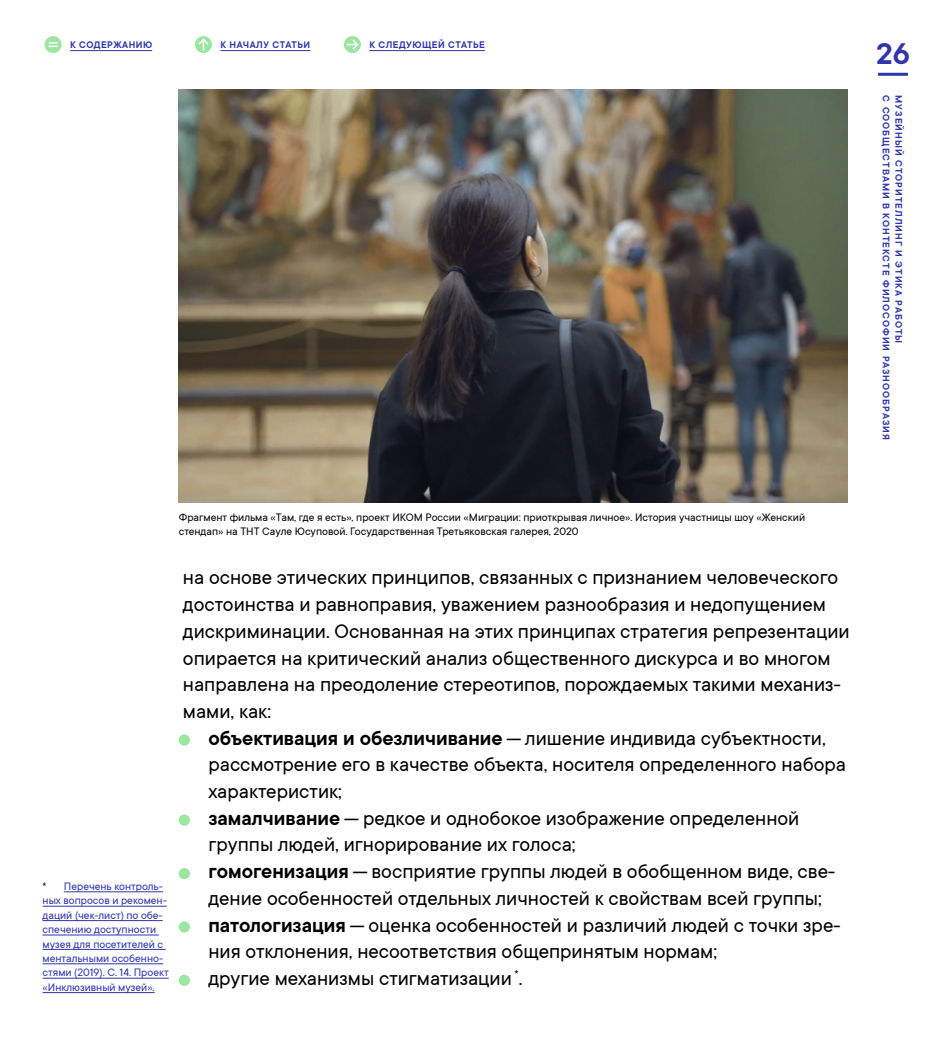
<style>
.page{position:relative;width:936px;height:1063px;background:#fff}
.page>*{position:absolute;margin:0;border:0;box-sizing:border-box;transform-origin:0 0}
.t1{font:600 33px "TT Commons";color:#2e35ad}
.t2{font:21.9px/26.7px "TT Commons";color:#000}
.t3{font:12px/14.4px "TT Commons";color:#000}
.t4{font:12px/14.4px "TT Commons";color:#2e35ad}
.t5{font:600 10.5px "TT Commons";letter-spacing:.09em;color:#2e35ad}
.t6{font:600 10.5px "TT Commons";letter-spacing:.05em;color:#2e35ad}
.s1{color:#000}
.s2{font-weight:600}
</style>
<div class="page">
<hr style="left:877px;top:73px;width:30px;height:3px;background:#2e35ad">
<hr style="left:70px;top:50px;width:82px;height:1px;background:#2e35ad">
<div style="left:45px;top:36px;width:17px;height:17px;background:#9be79f;border-radius:50%"></div>
<svg style="left:49px;top:42px;width:9px;height:5px"></svg>
<hr style="left:220px;top:50px;width:90px;height:1px;background:#2e35ad">
<div style="left:195px;top:36px;width:17px;height:17px;background:#9be79f;border-radius:50%"></div>
<svg style="left:197px;top:37px;width:13px;height:13px"></svg>
<hr style="left:369px;top:50px;width:116px;height:1px;background:#2e35ad">
<div style="left:344px;top:36px;width:17px;height:17px;background:#9be79f;border-radius:50%"></div>
<svg style="left:346px;top:38px;width:13px;height:13px"></svg>
<div style="left:179px;top:734px;width:11px;height:12px;background:#9be79f;border-radius:50%"></div>
<div style="left:179px;top:815px;width:11px;height:11px;background:#9be79f;border-radius:50%"></div>
<div style="left:179px;top:868px;width:11px;height:11px;background:#9be79f;border-radius:50%"></div>
<div style="left:179px;top:921px;width:11px;height:12px;background:#9be79f;border-radius:50%"></div>
<div style="left:179px;top:975px;width:11px;height:11px;background:#9be79f;border-radius:50%"></div>
<hr style="left:64px;top:891px;width:99px;height:1px;background:#2e35ad">
<hr style="left:43px;top:906px;width:124px;height:1px;background:#2e35ad">
<hr style="left:43px;top:920px;width:120px;height:1px;background:#2e35ad">
<hr style="left:43px;top:935px;width:116px;height:1px;background:#2e35ad">
<hr style="left:43px;top:949px;width:123px;height:1px;background:#2e35ad">
<hr style="left:43px;top:963px;width:120px;height:1px;background:#2e35ad">
<hr style="left:43px;top:978px;width:126px;height:1px;background:#2e35ad">
<hr style="left:43px;top:992px;width:112px;height:1px;background:#2e35ad">
<img style="left:179px;top:89px;width:668px;height:413px">
<p class="t6" style="left:70px;top:39px;width:84px">К СОДЕРЖАНИЮ</p>
<p class="t6" style="left:220px;top:39px;width:91px">К НАЧАЛУ СТАТЬИ</p>
<p class="t6" style="left:369px;top:39px;width:117px">К СЛЕДУЮЩЕЙ СТАТЬЕ</p>
<h1 class="t1" style="left:875px;top:35px;width:35px">26</h1>
<p class="t5" style="left:891px;top:95px;width:346px;rotate:90deg">С СООБЩЕСТВАМИ В КОНТЕКСТЕ ФИЛОСОФИИ РАЗНООБРАЗИЯ</p>
<p class="t5" style="left:904px;top:95px;width:249px;rotate:90deg">МУЗЕЙНЫЙ СТОРИТЕЛЛИНГ И ЭТИКА РАБОТЫ</p>
<p class="t3" style="left:179px;top:510px;width:628px">Фрагмент фильма «Там, где я есть», проект ИКОМ России «Миграции: приоткрывая личное». История участницы шоу «Женский стендап» на ТНТ Сауле Юсуповой. Государственная Третьяковская галерея, 2020</p>
<p class="t4" style="left:43px;top:879px;width:128px"><span class="s1">*</span> Перечень контроль&shy;ных вопросов и рекомен&shy;даций (чек-лист) по обе&shy;спечению доступности музея для посетителей с ментальными особенно&shy;стями (2019). С. 14. Проект «Инклюзивный музей».</p>
<p class="t2" style="left:183px;top:565px;width:668px">на основе этических принципов, связанных с признанием человеческого достоинства и равноправия, уважением разнообразия и недопущением дискриминации. Основанная на этих принципах стратегия репрезентации опирается на критический анализ общественного дискурса и во многом направлена на преодоление стереотипов, порождаемых такими механиз&shy;мами, как:</p>
<p class="t2" style="left:208px;top:725px;width:639px"><span class="s2">объективация и обезличивание</span> — лишение индивида субъектности, рассмотрение его в качестве объекта, носителя определенного набора характеристик;<br><span class="s2">замалчивание</span> — редкое и однобокое изображение определенной группы людей, игнорирование их голоса;<br><span class="s2">гомогенизация</span> — восприятие группы людей в обобщенном виде, све&shy;дение особенностей отдельных личностей к свойствам всей группы; <span class="s2">патологизация</span> — оценка особенностей и различий людей с точки зре&shy;ния отклонения, несоответствия общепринятым нормам;<br>другие механизмы стигматизации <sup>*</sup>.</p>
</div>
